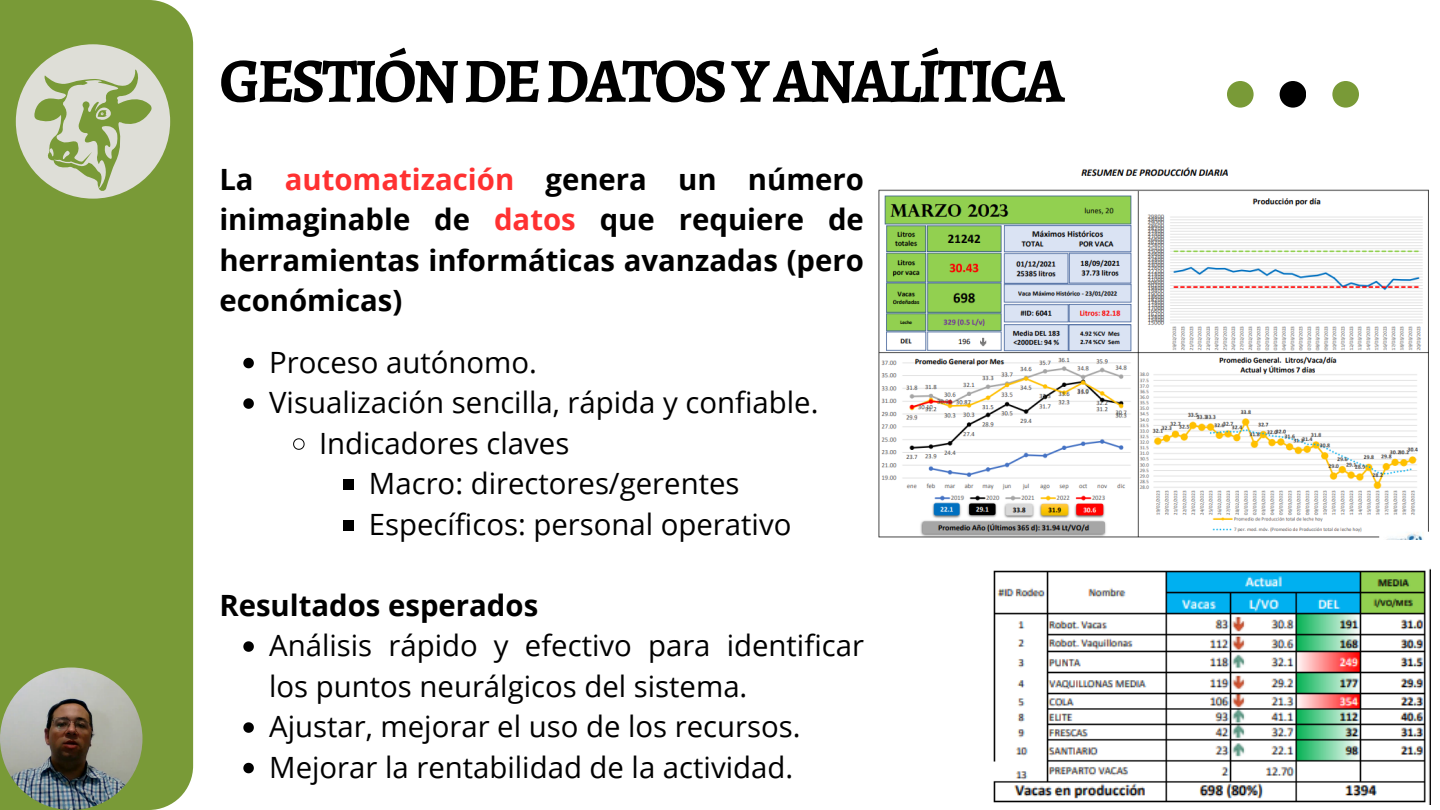
<style>
.page{position:relative;width:1440px;height:810px;background:#fff}
.page>*{position:absolute;margin:0;border:0;box-sizing:border-box;transform-origin:0 0}
.t1{font:700 63px "Alegreya";letter-spacing:-.055em;color:#000}
.t2{font:29.3px/40.5px "Open Sans";color:#000}
.t3{font:700 29.3px/40.5px "Open Sans";color:#000;text-align:justify}
.s1{color:#ff3131}
</style>
<div class="page">
<div style="left:1280px;top:81px;width:26px;height:27px;background:#000;border-radius:50%"></div>
<div style="left:1332px;top:81px;width:27px;height:27px;background:#799a37;border-radius:50%"></div>
<div style="left:1227px;top:81px;width:27px;height:27px;background:#799a37;border-radius:50%"></div>
<div style="left:0;top:0;width:193px;height:810px;background:#799a37"></div>
<svg style="left:16px;top:44px;width:154px;height:155px;background:#b4c295"></svg>
<img style="left:878px;top:167px;width:551px;height:372px">
<img style="left:993px;top:568px;width:438px;height:236px">
<img style="left:0;top:668px;width:142px;height:142px;border-radius:50%">
<svg style="left:243px;top:358px;width:11px;height:10px"></svg>
<svg style="left:243px;top:398px;width:11px;height:11px"></svg>
<svg style="left:293px;top:438px;width:12px;height:12px"></svg>
<div style="left:343px;top:479px;width:11px;height:11px;background:#000"></div>
<div style="left:343px;top:520px;width:11px;height:10px;background:#000"></div>
<svg style="left:243px;top:641px;width:11px;height:11px"></svg>
<svg style="left:243px;top:722px;width:11px;height:11px"></svg>
<svg style="left:243px;top:763px;width:11px;height:10px"></svg>
<p class="t1" style="left:219px;top:38px;width:847px">GESTIÓNDEDATOSYANALÍTICA</p>
<h2 class="t3" style="left:219px;top:158px;width:646px">La <span class="s1">automatización</span> genera un número inimaginable de <span class="s1">datos</span> que requiere de herramientas informáticas avanzadas (pero económicas)</h2>
<p class="t2" style="left:269px;top:341px;width:269px">Proceso autónomo.</p>
<p class="t2" style="left:269px;top:382px;width:551px">Visualización sencilla, rápida y confiable.</p>
<p class="t2" style="left:319px;top:422px;width:252px">Indicadores claves</p>
<p class="t2" style="left:369px;top:463px;width:372px">Macro: directores/gerentes</p>
<p class="t2" style="left:369px;top:503px;width:424px">Específicos: personal operativo</p>
<h2 class="t3" style="left:219px;top:584px;width:320px">Resultados esperados</h2>
<p class="t2" style="left:269px;top:625px;width:596px">Análisis rápido y efectivo para identificar los puntos neurálgicos del sistema.</p>
<p class="t2" style="left:269px;top:706px;width:533px">Ajustar, mejorar el uso de los recursos.</p>
<p class="t2" style="left:269px;top:746px;width:525px">Mejorar la rentabilidad de la actividad.</p>
</div>
